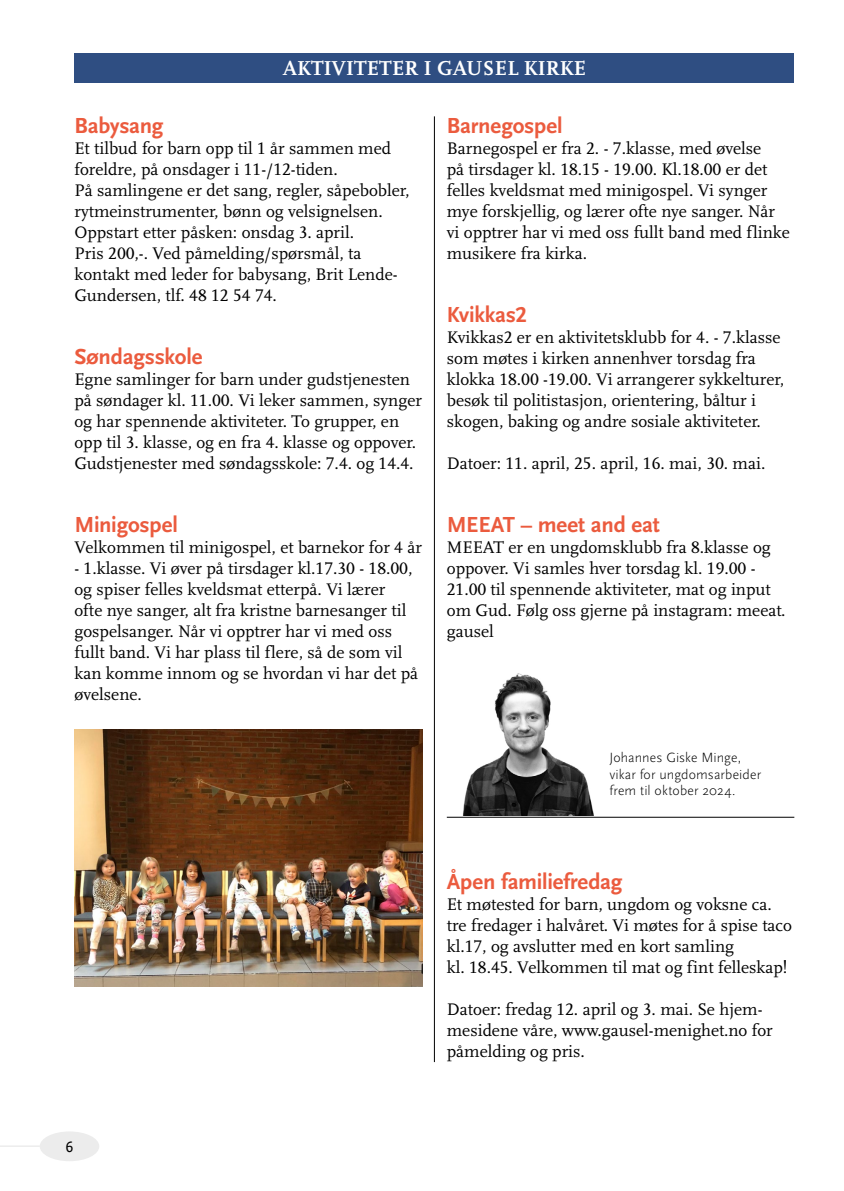
<style>
.page{position:relative;width:844px;height:1191px;background:#fff}
.page>*{position:absolute;margin:0;border:0;box-sizing:border-box;transform-origin:0 0}
.Heading_-_level_2{font:700 22.75px "Scala Sans Pro";letter-spacing:-.01em;color:#eb5b3e}
.Heading_-_with_background{font:700 21px "Scala Pro";letter-spacing:.01em;color:#fff}
.Tekst{font:17.5px/21px "Scala Pro";color:#000}
.t1{font:15.75px "Scala Sans Pro";color:#000}
.Bildetekst{font:300 14px/16.8px "Scala Sans Pro";letter-spacing:.01em;color:#000}
</style>
<div class="page">
<div style="left:74px;top:54px;width:720px;height:29px;background:#2f4e82"></div>
<hr style="left:446px;top:817px;width:348px;height:1px;background:#000">
<img style="left:462px;top:673px;width:132px;height:143px">
<hr style="left:434px;top:116px;width:1px;height:946px;background:#000">
<img style="left:74px;top:729px;width:348px;height:257px">
<div style="left:40px;top:1131px;width:59px;height:30px;background:#ececec;border-radius:50%"></div>
<hr style="left:0;top:1145px;width:43px;height:1px;background:#ececec">
<p class="Heading_-_with_background" style="left:283px;top:56px;width:304px">AKTIVITETER I GAUSEL KIRKE</p>
<p class="Heading_-_level_2" style="left:74px;top:113px;width:90px">Babysang</p>
<p class="Tekst" style="left:74px;top:138px;width:336px">Et tilbud for barn opp til 1 år sammen med foreldre, på onsdager i 11-/12-tiden.<br>På samlingene er det sang, regler, såpebobler, rytmeinstrumenter, bønn og velsignelsen.<br>Oppstart etter påsken: onsdag 3. april.<br>Pris 200,-. Ved påmelding/spørsmål, ta kontakt med leder for babysang, Brit Lende-Gundersen, tlf. 48 12 54 74.</p>
<p class="Heading_-_level_2" style="left:74px;top:344px;width:129px">Søndagsskole</p>
<p class="Tekst" style="left:74px;top:369px;width:349px">Egne samlinger for barn under gudstjenesten på søndager kl. 11.00. Vi leker sammen, synger og har spennende aktiviteter. To grupper, en opp til 3. klasse, og en fra 4. klasse og oppover.<br>Gudstjenester med søndagsskole: 7.4. og 14.4.</p>
<p class="Heading_-_level_2" style="left:74px;top:512px;width:105px">Minigospel</p>
<p class="Tekst" style="left:74px;top:537px;width:349px">Velkommen til minigospel, et barnekor for 4 år</p>
<p class="Tekst" style="left:74px;top:558px;width:345px">- 1.klasse. Vi øver på tirsdager kl.17.30 - 18.00, og spiser felles kveldsmat etterpå. Vi lærer<br>ofte nye sanger, alt fra kristne barnesanger til gospelsanger. Når vi opptrer har vi med oss fullt band. Vi har plass til flere, så de som vil kan komme innom og se hvordan vi har det på øvelsene.</p>
<p class="Heading_-_level_2" style="left:446px;top:113px;width:117px">Barnegospel</p>
<p class="Tekst" style="left:446px;top:138px;width:344px">Barnegospel er fra 2. - 7.klasse, med øvelse<br>på tirsdager kl. 18.15 - 19.00. Kl.18.00 er det felles kveldsmat med minigospel. Vi synger mye forskjellig, og lærer ofte nye sanger. Når vi opptrer har vi med oss fullt band med flinke musikere fra kirka.</p>
<p class="Heading_-_level_2" style="left:446px;top:302px;width:82px">Kvikkas2</p>
<p class="Tekst" style="left:446px;top:327px;width:339px">Kvikkas2 er en aktivitetsklubb for 4. - 7.klasse som møtes i kirken annenhver torsdag fra klokka 18.00 -19.00. Vi arrangerer sykkelturer, besøk til politistasjon, orientering, båltur i skogen, baking og andre sosiale aktiviteter.</p>
<p class="Tekst" style="left:446px;top:453px;width:320px">Datoer: 11. april, 25. april, 16. mai, 30. mai.</p>
<p class="Heading_-_level_2" style="left:446px;top:512px;width:214px">MEEAT – meet and eat</p>
<p class="Tekst" style="left:446px;top:537px;width:340px">MEEAT er en ungdomsklubb fra 8.klasse og oppover. Vi samles hver torsdag kl. 19.00 - 21.00 til spennende aktiviteter, mat og input om Gud. Følg oss gjerne på instagram: meeat. gausel</p>
<p class="Bildetekst" style="left:609px;top:749px;width:153px">Johannes Giske Minge, vikar for ungdomsarbeider frem til oktober 2024.</p>
<p class="Heading_-_level_2" style="left:446px;top:869px;width:177px">Åpen familiefredag</p>
<p class="Tekst" style="left:446px;top:894px;width:346px">Et møtested for barn, ungdom og voksne ca. tre fredager i halvåret. Vi møtes for å spise taco kl.17, og avslutter med en kort samling<br>kl. 18.45. Velkommen til mat og fint felleskap!</p>
<p class="Tekst" style="left:446px;top:999px;width:327px">Datoer: fredag 12. april og 3. mai. Se hjem&shy;mesidene våre, www.gausel-menighet.no for påmelding og pris.</p>
<p class="t1" style="left:66px;top:1138px;width:9px">6</p>
</div>
